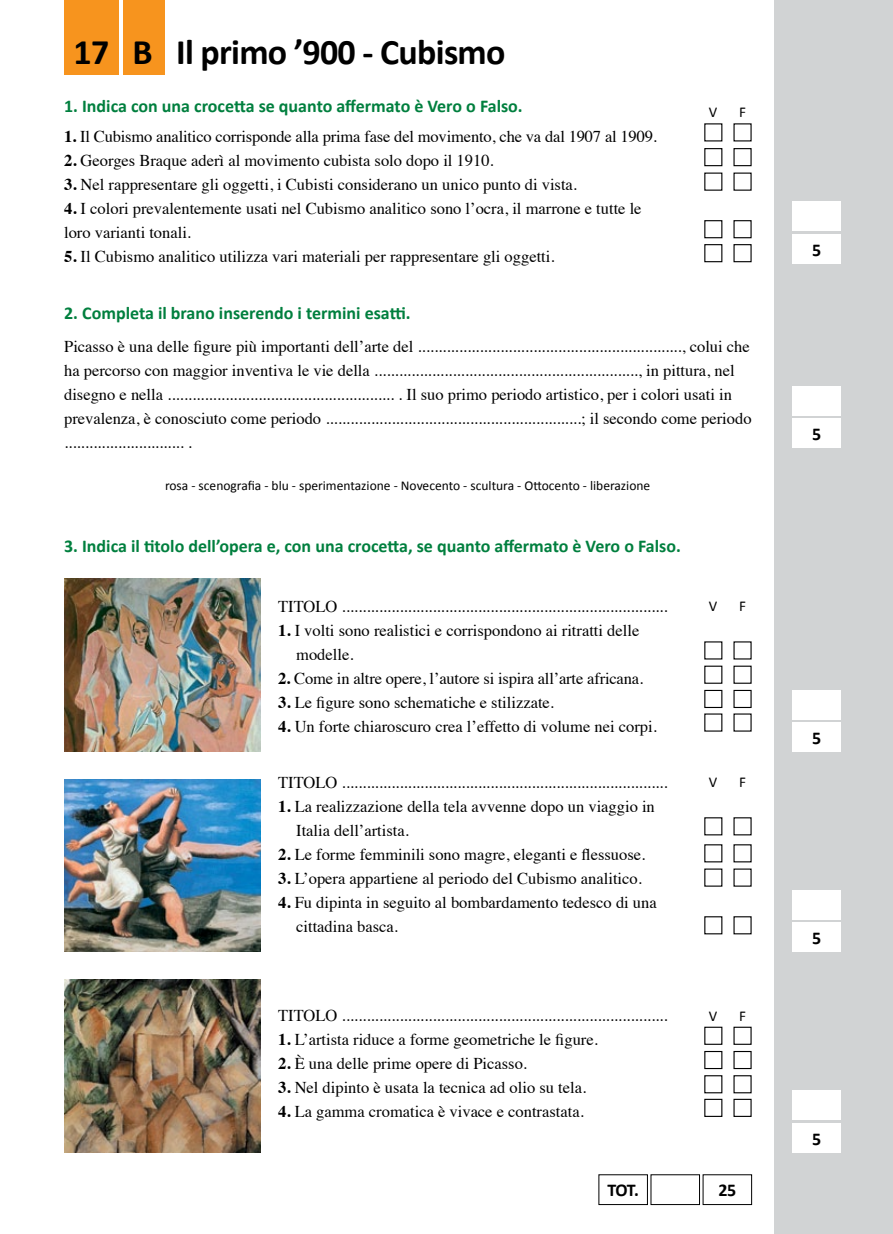
<style>
.page{position:relative;width:893px;height:1234px;background:#fff}
.page>*{position:absolute;margin:0;border:0;box-sizing:border-box;transform-origin:0 0}
.t1{font:700 36px "Calibri";letter-spacing:-.02em;color:#000}
.t2{font:700 18px "Calibri";color:#007f3e}
.t3{font:700 18px "Calibri";color:#000}
.t4{font:16.5px/24px "Times";color:#000}
.t5{font:15px "Calibri";color:#000}
.t6{font:13.5px "Calibri";color:#000}
.s1{font-weight:700}
</style>
<div class="page">
<div style="left:775px;top:0;width:118px;height:1233px;background:#d1d3d4"></div>
<div style="left:792px;top:234px;width:49px;height:29px;background:#fff"></div>
<div style="left:792px;top:722px;width:49px;height:29px;background:#fff"></div>
<div style="left:792px;top:922px;width:49px;height:30px;background:#fff"></div>
<div style="left:792px;top:1122px;width:49px;height:30px;background:#fff"></div>
<div style="left:792px;top:201px;width:49px;height:30px;background:#fff"></div>
<div style="left:792px;top:689px;width:49px;height:30px;background:#fff"></div>
<div style="left:792px;top:889px;width:49px;height:30px;background:#fff"></div>
<div style="left:792px;top:1090px;width:49px;height:29px;background:#fff"></div>
<div style="left:64px;top:0;width:55px;height:74px;background:#f7941e"></div>
<div style="left:123px;top:0;width:41px;height:74px;background:#f7941e"></div>
<div style="left:792px;top:385px;width:49px;height:30px;background:#fff"></div>
<div style="left:792px;top:418px;width:49px;height:30px;background:#fff"></div>
<div style="left:733px;top:148px;width:19px;height:18px;border:1px solid #000"></div>
<div style="left:733px;top:689px;width:19px;height:19px;border:1px solid #000"></div>
<div style="left:733px;top:220px;width:19px;height:18px;border:1px solid #000"></div>
<div style="left:733px;top:244px;width:19px;height:18px;border:1px solid #000"></div>
<div style="left:704px;top:148px;width:18px;height:18px;border:1px solid #000"></div>
<div style="left:704px;top:689px;width:18px;height:19px;border:1px solid #000"></div>
<div style="left:704px;top:220px;width:18px;height:18px;border:1px solid #000"></div>
<div style="left:704px;top:244px;width:18px;height:18px;border:1px solid #000"></div>
<img style="left:64px;top:578px;width:197px;height:173px">
<img style="left:64px;top:779px;width:197px;height:172px">
<img style="left:64px;top:979px;width:197px;height:173px">
<div style="left:733px;top:1074px;width:19px;height:19px;border:1px solid #000"></div>
<div style="left:704px;top:1074px;width:18px;height:19px;border:1px solid #000"></div>
<h1 class="t1" style="left:73px;top:30px;width:37px">17</h1>
<h1 class="t1" style="left:176px;top:30px;width:331px">Il primo ’900 - Cubismo</h1>
<h1 class="t1" style="left:133px;top:30px;width:22px">B</h1>
<p class="t2" style="left:64px;top:94px;width:460px">1. Indica con una crocetta se quanto affermato è Vero o Falso.</p>
<p class="t4" style="left:64px;top:123px;width:594px"><span class="s1">1.</span> Il Cubismo analitico corrisponde alla prima fase del movimento, che va dal 1907 al 1909.</p>
<p class="t4" style="left:64px;top:147px;width:431px"><span class="s1">2.</span> Georges Braque aderì al movimento cubista solo dopo il 1910.</p>
<p class="t4" style="left:64px;top:171px;width:514px"><span class="s1">3.</span> Nel rappresentare gli oggetti, i Cubisti considerano un unico punto di vista.</p>
<p class="t4" style="left:64px;top:195px;width:579px"><span class="s1">4.</span> I colori prevalentemente usati nel Cubismo analitico sono l’ocra, il marrone e tutte le loro varianti tonali.</p>
<p class="t4" style="left:64px;top:243px;width:492px"><span class="s1">5.</span> Il Cubismo analitico utilizza vari materiali per rappresentare gli oggetti.</p>
<p class="t5" style="left:709px;top:103px;width:10px">V</p>
<p class="t5" style="left:739px;top:103px;width:8px">F</p>
<p class="t2" style="left:64px;top:302px;width:348px">2. Completa il brano inserendo i termini esatti.</p>
<p class="t4" style="left:64px;top:333px;width:689px">Picasso è una delle figure più importanti dell’arte del ................................................................, colui che ha percorso con maggior inventiva le vie della ................................................................, in pittura, nel disegno e nella ....................................................... . Il suo primo periodo artistico, per i colori usati in prevalenza, è conosciuto come periodo ..............................................................; il secondo come periodo ............................. .</p>
<p class="t6" style="left:165px;top:477px;width:487px">rosa - scenografia - blu - sperimentazione - Novecento - scultura - Ottocento - liberazione</p>
<p class="t2" style="left:64px;top:534px;width:618px">3. Indica il titolo dell’opera e, con una crocetta, se quanto affermato è Vero o Falso.</p>
<p class="t4" style="left:278px;top:592px;width:391px">TITOLO ...............................................................................</p>
<p class="t4" style="left:296px;top:616px;width:345px;text-indent:-18px"><span class="s1">1.</span> I volti sono realistici e corrispondono ai ritratti delle modelle.</p>
<p class="t4" style="left:278px;top:664px;width:366px"><span class="s1">2.</span> Come in altre opere, l’autore si ispira all’arte africana.</p>
<p class="t4" style="left:278px;top:688px;width:277px"><span class="s1">3.</span> Le figure sono schematiche e stilizzate.</p>
<p class="t4" style="left:278px;top:712px;width:380px"><span class="s1">4.</span> Un forte chiaroscuro crea l’effetto di volume nei corpi.</p>
<p class="t4" style="left:278px;top:768px;width:391px">TITOLO ...............................................................................</p>
<p class="t4" style="left:296px;top:792px;width:360px;text-indent:-18px"><span class="s1">1.</span> La realizzazione della tela avvenne dopo un viaggio in<br>Italia dell’artista.</p>
<p class="t4" style="left:278px;top:840px;width:369px"><span class="s1">2.</span> Le forme femminili sono magre, eleganti e flessuose.</p>
<p class="t4" style="left:278px;top:864px;width:365px"><span class="s1">3.</span> L’opera appartiene al periodo del Cubismo analitico.</p>
<p class="t4" style="left:296px;top:888px;width:362px;text-indent:-18px"><span class="s1">4.</span> Fu dipinta in seguito al bombardamento tedesco di una cittadina basca.</p>
<p class="t5" style="left:709px;top:597px;width:10px">V</p>
<p class="t5" style="left:739px;top:597px;width:8px">F</p>
<p class="t5" style="left:709px;top:773px;width:10px">V</p>
<p class="t5" style="left:739px;top:773px;width:8px">F</p>
<p class="t4" style="left:278px;top:1001px;width:391px">TITOLO ...............................................................................</p>
<p class="t5" style="left:709px;top:1006px;width:10px">V</p>
<p class="t5" style="left:739px;top:1006px;width:8px">F</p>
<p class="t4" style="left:278px;top:1025px;width:321px"><span class="s1">1.</span> L’artista riduce a forme geometriche le figure.</p>
<p class="t4" style="left:278px;top:1049px;width:250px"><span class="s1">2.</span> È una delle prime opere di Picasso.</p>
<p class="t4" style="left:278px;top:1073px;width:309px"><span class="s1">3.</span> Nel dipinto è usata la tecnica ad olio su tela.</p>
<p class="t4" style="left:278px;top:1097px;width:307px"><span class="s1">4.</span> La gamma cromatica è vivace e contrastata.</p>
<p class="t3" style="left:607px;top:1178px;width:33px">TOT.</p>
<p class="t3" style="left:718px;top:1178px;width:19px">25</p>
<p class="t3" style="left:812px;top:238px;width:11px">5</p>
<p class="t3" style="left:812px;top:422px;width:11px">5</p>
<p class="t3" style="left:812px;top:726px;width:11px">5</p>
<p class="t3" style="left:812px;top:926px;width:11px">5</p>
<p class="t3" style="left:812px;top:1127px;width:11px">5</p>
</div>
